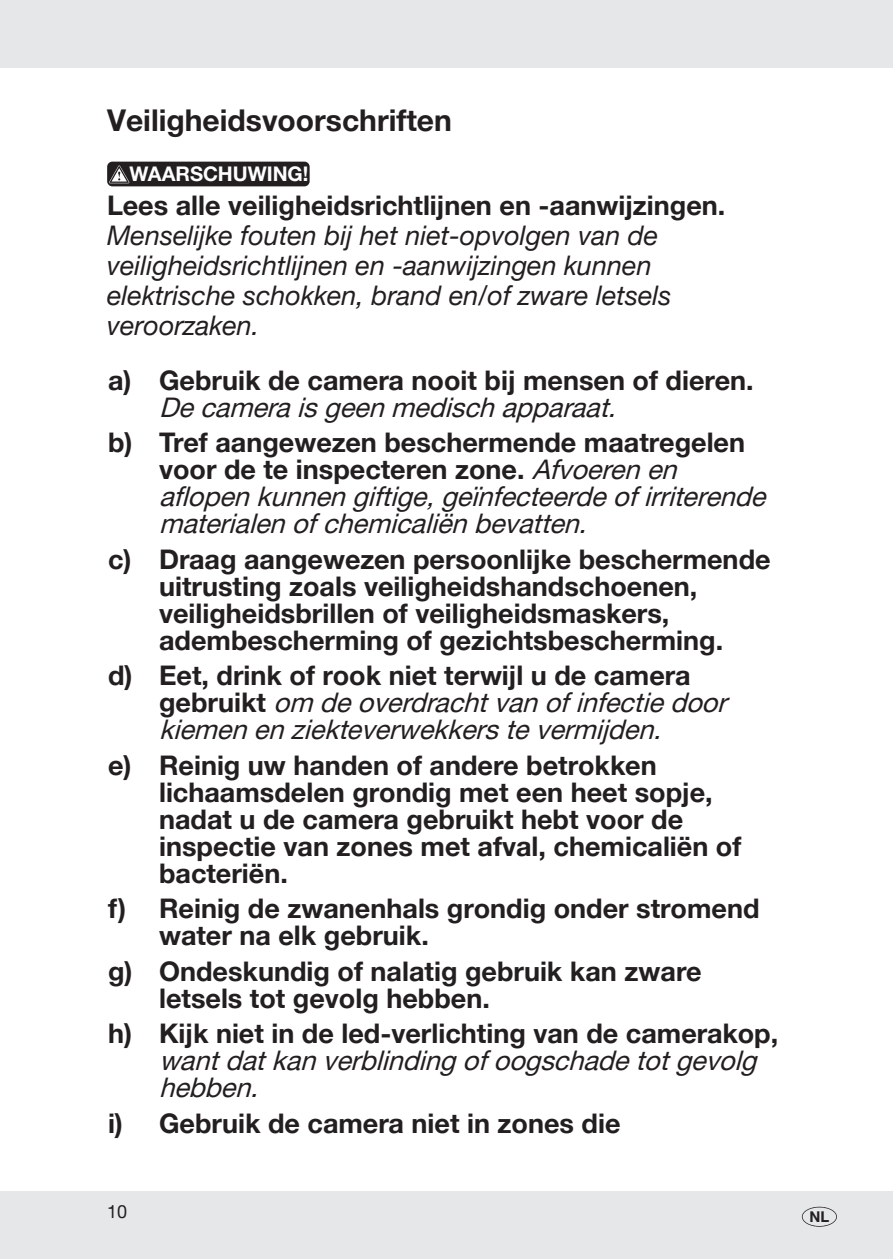
<style>
.page{position:relative;width:893px;height:1259px;background:#fff}
.page>*{position:absolute;margin:0;border:0;box-sizing:border-box;transform-origin:0 0}
.Headlines{font:700 30px "Helvetica Neue Parkside";color:#231f20}
.t1{font:700 27px/27px "Helvetica Neue Parkside";color:#231f20}
.t2{font:italic 27px/27px "Helvetica Neue Parkside";color:#231f20}
.Sicherheitshinweise{font:italic 27px/30px "Helvetica Neue Parkside";color:#231f20}
.warnhinweise_auf_schwarz{font:700 20.1px "Helvetica Neue Parkside";color:#fff}
.t3{font:18px "Helvetica Neue Parkside";color:#231f20}
.t4{font:700 14.7px "Helvetica Neue Parkside";color:#231f20}
.s1{font-weight:700;font-style:normal}
.s2{font-weight:400;font-style:italic}
</style>
<div class="page">
<div style="left:0;top:0;width:893px;height:68px;background:#e6e7e9"></div>
<div style="left:0;top:1191px;width:893px;height:68px;background:#e6e7e9"></div>
<svg style="left:802px;top:1206px;width:35px;height:20px"></svg>
<div style="left:107px;top:162px;width:203px;height:24px;background:#231f20;border-radius:5px"></div>
<svg style="left:109px;top:165px;width:20px;height:18px"></svg>
<p class="Headlines" style="left:107px;top:103px;width:346px">Veiligheidsvoorschriften</p>
<p class="warnhinweise_auf_schwarz" style="left:129px;top:163px;width:181px">WAARSCHUWING!</p>
<p class="Sicherheitshinweise" style="left:107px;top:191px;width:620px"><span class="s1">Lees alle veiligheidsrichtlijnen en -aanwijzingen.<br></span>Menselijke fouten bij het niet-opvolgen van de veiligheidsrichtlijnen en -aanwijzingen kunnen elektrische schokken, brand en/of zware letsels veroorzaken.</p>
<p class="t1" style="left:159px;top:367px;width:596px;text-indent:-51px">a) Gebruik de camera nooit bij mensen of dieren.<br><span class="s2">Decameraisgeenmedischapparaat.</span></p>
<p class="t2" style="left:159px;top:429px;width:621px;text-indent:-51px"><span class="s1">b) Tref aangewezen beschermende maatregelen voor de te inspecteren zone.</span> Afvoerenen aflopenkunnengiftige,geïnfecteerdeofirriterende materialenofchemicaliënbevatten.</p>
<p class="t1" style="left:159px;top:546px;width:613px;text-indent:-51px">c) Draag aangewezen persoonlijke beschermende uitrusting zoals veiligheidshandschoenen, veiligheidsbrillen of veiligheidsmaskers, adembescherming of gezichtsbescherming.</p>
<p class="t2" style="left:159px;top:662px;width:582px;text-indent:-51px"><span class="s1">d) Eet, drink of rook niet terwijl u de camera<br>g e b r u i k t</span> omdeoverdrachtvanofinfectiedoor kiemenenziekteverwekkerstevermijden.</p>
<p class="t1" style="left:159px;top:752px;width:584px;text-indent:-51px">e) Reinig uw handen of andere betrokken lichaamsdelen grondig met een heet sopje, nadat u de camera gebruikt hebt voor de inspectie van zones met afval, chemicaliën of bacteriën.</p>
<p class="t1" style="left:159px;top:895px;width:602px;text-indent:-51px">f) Reinig de zwanenhals grondig onder stromend water na elk gebruik.</p>
<p class="t1" style="left:159px;top:958px;width:544px;text-indent:-51px">g) Ondeskundig of nalatig gebruik kan zware letsels tot gevolg hebben.</p>
<p class="t2" style="left:159px;top:1020px;width:621px;text-indent:-51px"><span class="s1">h) Kijk niet in de led-verlichting van de camerakop, </span>wantdatkanverblindingofoogschadetotgevolg hebben.</p>
<p class="t1" style="left:108px;top:1110px;width:514px">i) Gebruik de camera niet in zones die</p>
<p class="t3" style="left:107px;top:1200px;width:22px">10</p>
<p class="t4" style="left:810px;top:1208px;width:21px">NL</p>
</div>
